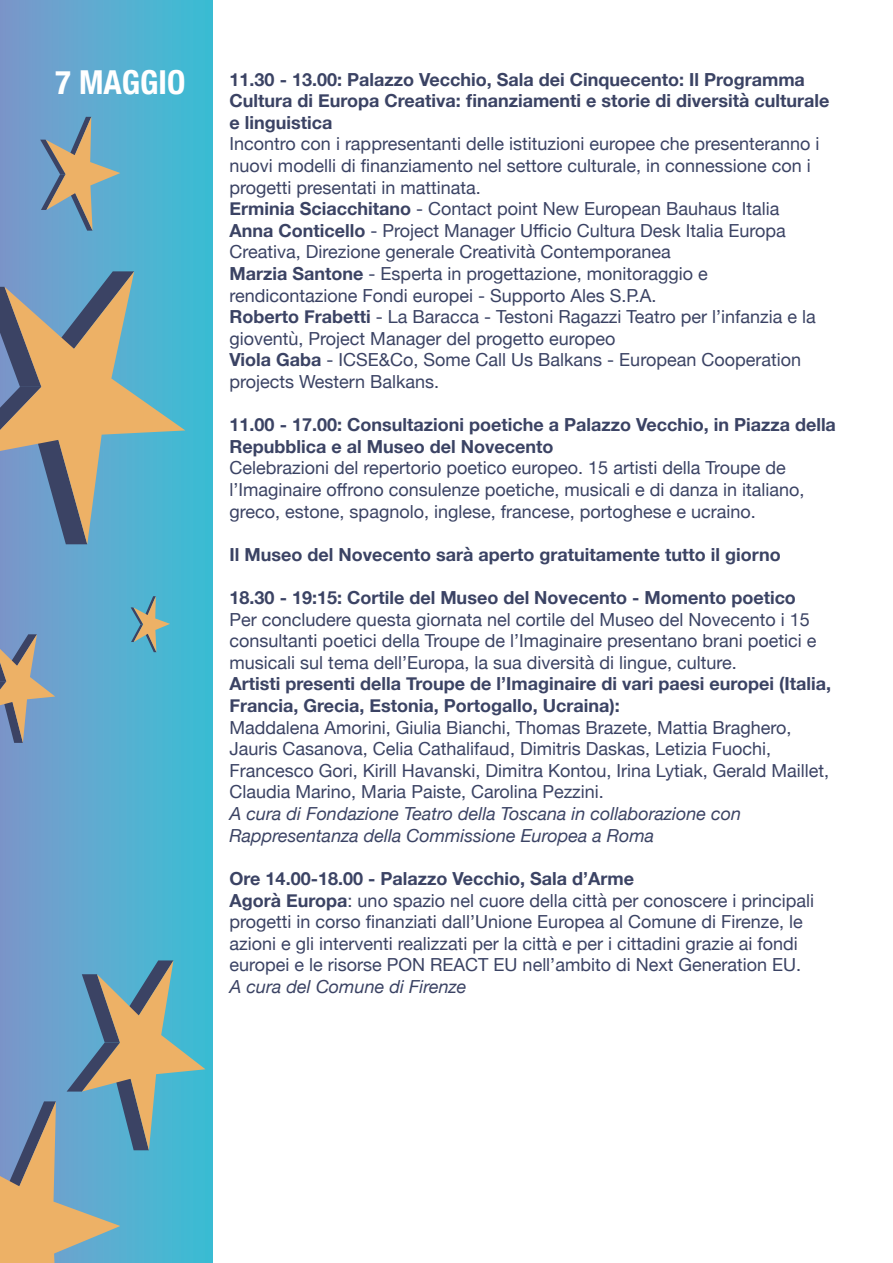
<style>
.page{position:relative;width:893px;height:1263px;background:#fff}
.page>*{position:absolute;margin:0;border:0;box-sizing:border-box;transform-origin:0 0}
.t1{font:700 condensed 33px "Helvetica Neue";color:#fff}
.t2{font:18px/21.6px "Helvetica Neue";color:#3b4364}
.t3{font:700 18px/21.6px "Helvetica Neue";color:#3b4364}
.t4{font:italic 18px/21.6px "Helvetica Neue";color:#3b4364}
.s1{font-weight:700}
</style>
<div class="page">
<div style="left:0;top:0;width:213px;height:1263px;background:linear-gradient(to right,#7d97cb,#39bfd5)"></div>
<svg style="left:0;top:634px;width:55px;height:109px;background:#94999e"></svg>
<svg style="left:0;top:271px;width:185px;height:273px;background:#84a0a1"></svg>
<svg style="left:40px;top:117px;width:80px;height:114px;background:#84a1aa"></svg>
<svg style="left:131px;top:596px;width:39px;height:56px;background:#76aaac"></svg>
<svg style="left:0;top:960px;width:205px;height:303px;background:#7aa4af"></svg>
<p class="t1" style="left:55px;top:55px;width:132px">7 MAGGIO</p>
<p class="t3" style="left:230px;top:69px;width:601px">11.30 - 13.00: Palazzo Vecchio, Sala dei Cinquecento: Il Programma<br>Cultura di Europa Creativa: finanziamenti e storie di diversità culturale e linguistica</p>
<p class="t2" style="left:230px;top:134px;width:591px">Incontro con i rappresentanti delle istituzioni europee che presenteranno i nuovi modelli di finanziamento nel settore culturale, in connessione con i progetti presentati in mattinata.</p>
<p class="t2" style="left:230px;top:199px;width:551px"><span class="s1">Erminia Sciacchitano</span> - Contact point New European Bauhaus Italia</p>
<p class="t2" style="left:230px;top:221px;width:558px"><span class="s1">Anna Conticello</span> - Project Manager Ufficio Cultura Desk Italia Europa<br>Creativa, Direzione generale Creatività Contemporanea</p>
<p class="t2" style="left:230px;top:264px;width:480px"><span class="s1">Marzia Santone</span> - Esperta in progettazione, monitoraggio e rendicontazione Fondi europei - Supporto Ales S.P.A.</p>
<p class="t2" style="left:230px;top:307px;width:588px"><span class="s1">Roberto Frabetti</span> - La Baracca - Testoni Ragazzi Teatro per l’infanzia e la gioventù, Project Manager del progetto europeo</p>
<p class="t2" style="left:230px;top:350px;width:573px"><span class="s1">Viola Gaba</span> - ICSE&amp;Co, Some Call Us Balkans - European Cooperation projects Western Balkans.</p>
<p class="t3" style="left:230px;top:414px;width:608px">11.00 - 17.00: Consultazioni poetiche a Palazzo Vecchio, in Piazza della<br>Repubblica e al Museo del Novecento</p>
<p class="t2" style="left:230px;top:458px;width:576px">Celebrazioni del repertorio poetico europeo. 15 artisti della Troupe de l’Imaginaire offrono consulenze poetiche, musicali e di danza in italiano, greco, estone, spagnolo, inglese, francese, portoghese e ucraino.</p>
<p class="t3" style="left:230px;top:544px;width:553px">Il Museo del Novecento sarà aperto gratuitamente tutto il giorno</p>
<p class="t3" style="left:230px;top:587px;width:568px">18.30 - 19:15: Cortile del Museo del Novecento - Momento poetico</p>
<p class="t2" style="left:230px;top:609px;width:588px">Per concludere questa giornata nel cortile del Museo del Novecento i 15 consultanti poetici della Troupe de l’Imaginaire presentano brani poetici e musicali sul tema dell’Europa, la sua diversità di lingue, culture.</p>
<p class="t3" style="left:230px;top:674px;width:603px">Artisti presenti della Troupe de l’Imaginaire di vari paesi europei (Italia,<br>Francia, Grecia, Estonia, Portogallo, Ucraina):</p>
<p class="t2" style="left:230px;top:717px;width:601px">Maddalena Amorini, Giulia Bianchi, Thomas Brazete, Mattia Braghero, Jauris Casanova, Celia Cathalifaud, Dimitris Daskas, Letizia Fuochi, Francesco Gori, Kirill Havanski, Dimitra Kontou, Irina Lytiak, Gerald Maillet, Claudia Marino, Maria Paiste, Carolina Pezzini.</p>
<p class="t4" style="left:230px;top:804px;width:513px">A cura di Fondazione Teatro della Toscana in collaborazione con<br>Rappresentanza della Commissione Europea a Roma</p>
<p class="t3" style="left:230px;top:868px;width:406px">Ore 14.00-18.00 - Palazzo Vecchio, Sala d’Arme</p>
<p class="t2" style="left:230px;top:890px;width:586px"><span class="s1">Agorà Europa</span>: uno spazio nel cuore della città per conoscere i principali progetti in corso finanziati dall’Unione Europea al Comune di Firenze, le azioni e gli interventi realizzati per la città e per i cittadini grazie ai fondi europei e le risorse PON REACT EU nell’ambito di Next Generation EU.</p>
<p class="t4" style="left:230px;top:977px;width:238px">A cura del Comune di Firenze</p>
</div>
